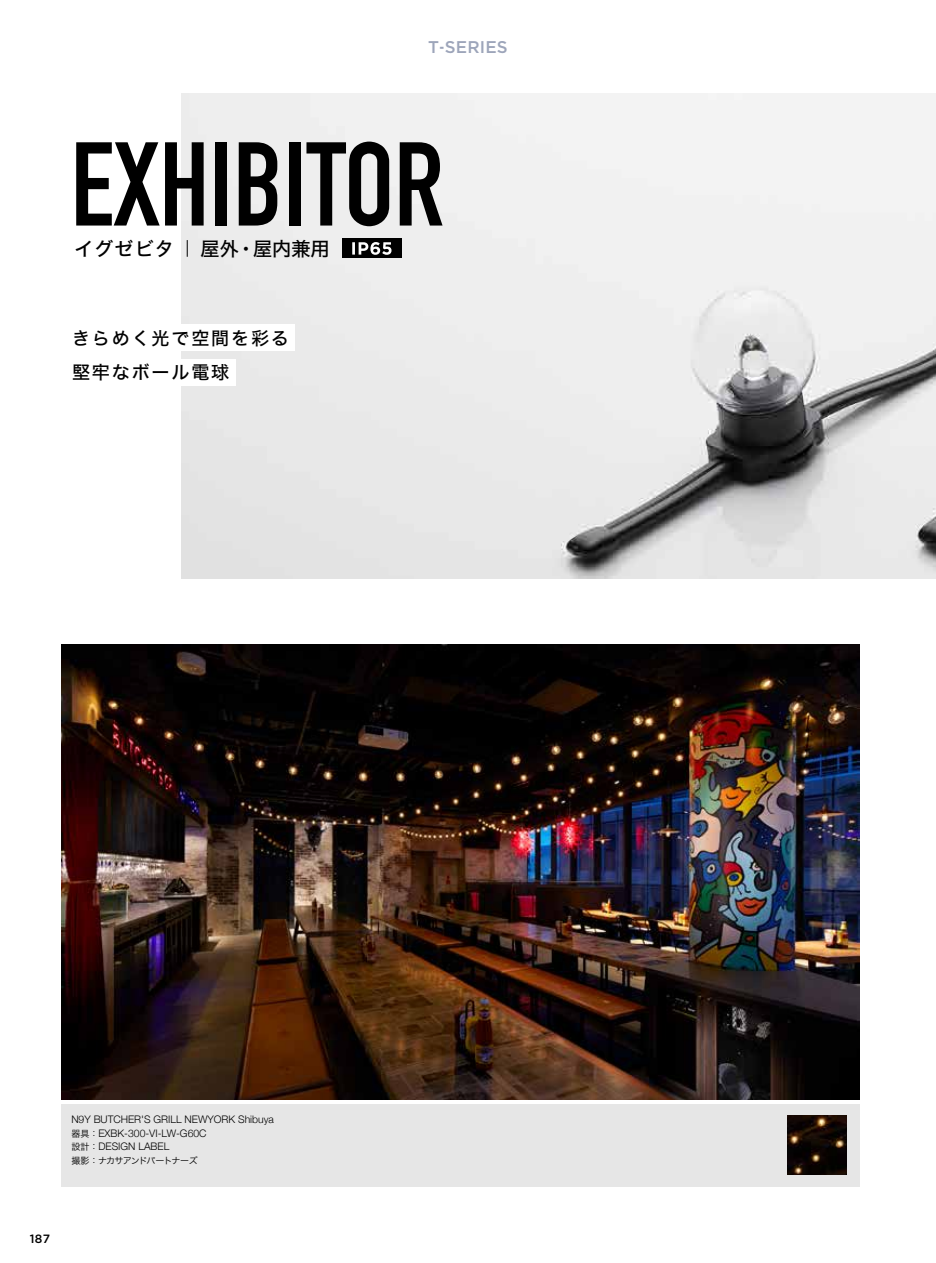
<style>
.page{position:relative;width:936px;height:1263px;background:#fff}
.page>*{position:absolute;margin:0;border:0;box-sizing:border-box;transform-origin:0 0}
.t1{font:700 117px "DIN Condensed";color:#000}
.t2{font:19.2px "Hira Kaku Std N W5";letter-spacing:.025em;color:#000}
.t3{font:18px/34.5px "Hira Kaku Std N W5";letter-spacing:.1em;color:#000}
.t4{font:500 16.95px "Gotham";letter-spacing:.01em;color:#9da5ba}
.t5{font:500 12px "Gotham";color:#000}
.t6{font:300 10.35px/13.5px "Helvetica Neue";color:#000}
.t7{font:9px "Hira Kaku Std N W3";letter-spacing:-.09em;color:#000}
.s1{font-family:"Hira Kaku Std N W3";font-weight:400;font-size:9px}
</style>
<div class="page">
<img style="left:181px;top:94px;width:754px;height:484px">
<img style="left:61px;top:644px;width:798px;height:455px">
<div style="left:61px;top:1104px;width:798px;height:82px;background:#e6e6e6"></div>
<svg style="left:187px;top:240px;width:1px;height:17px"></svg>
<div style="left:65px;top:325px;width:229px;height:26px;background:#fff"></div>
<div style="left:65px;top:360px;width:170px;height:26px;background:#fff"></div>
<img style="left:787px;top:1115px;width:59px;height:59px">
<div style="left:342px;top:238px;width:60px;height:20px;background:#000"></div>
<svg style="left:352px;top:242px;width:39px;height:13px"></svg>
<h3 class="t4" style="left:428px;top:36px;width:81px">T-SERIES</h3>
<h1 class="t1" style="left:71px;top:106px;width:375px">EXHIBITOR</h1>
<h2 class="t2" style="left:74px;top:234px;width:101px">イグゼビタ</h2>
<h2 class="t2" style="left:200px;top:234px;width:131px">屋外・屋内兼用</h2>
<h3 class="t3" style="left:72px;top:321px;width:218px">きらめく光で空間を彩る堅牢なボール電球</h3>
<p class="t6" style="left:71px;top:1112px;width:204px">N9Y BUTCHER'S GRILL NEWYORK Shibuya<span class="s1">器具：</span>EXBK-300-VI-LW-G60C<br><span class="s1">設計：</span>DESIGN LABEL</p>
<p class="t7" style="left:71px;top:1153px;width:128px">撮影：ナカサアンドパートナーズ</p>
<p class="t5" style="left:30px;top:1230px;width:22px">187</p>
</div>
